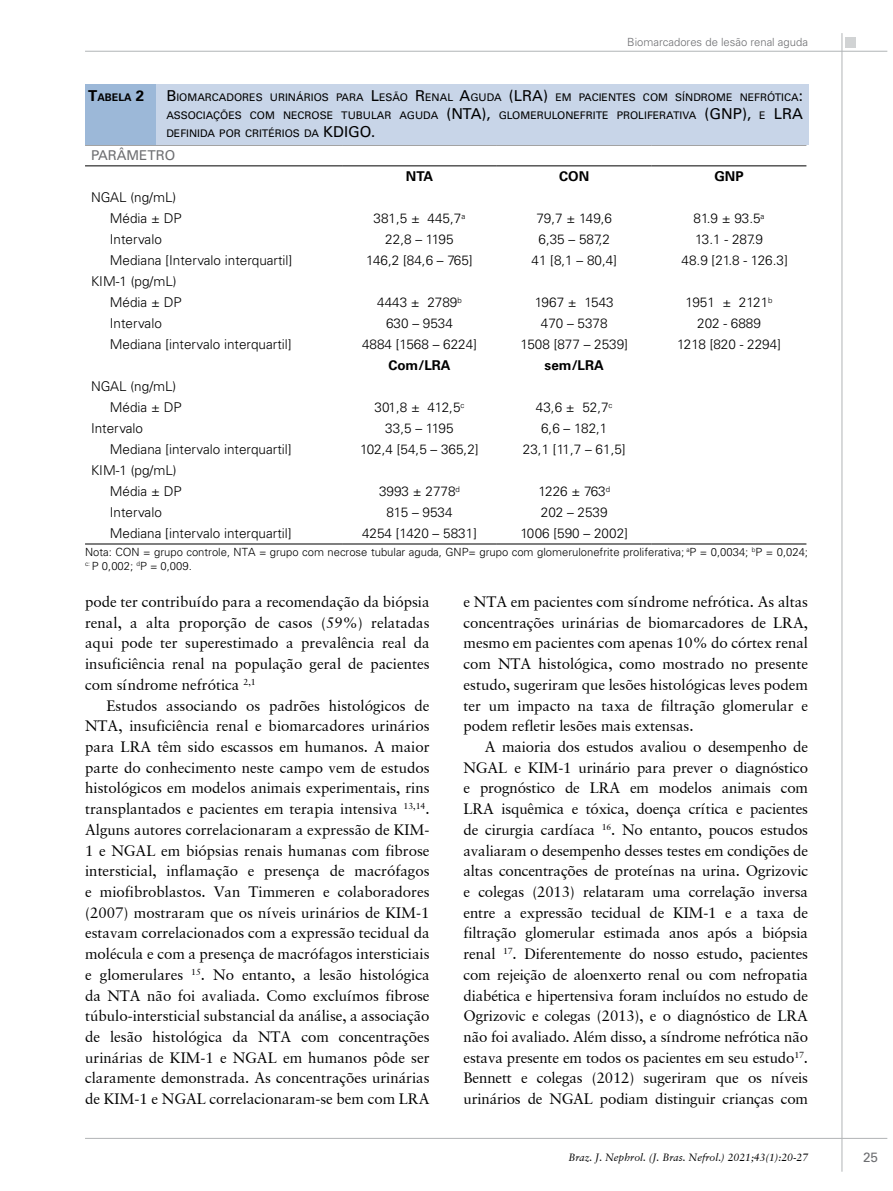
<style>
.page{position:relative;width:893px;height:1191px;background:#fff}
.page>*{position:absolute;margin:0;border:0;box-sizing:border-box;transform-origin:0 0}
.t1{font:15px/20.7px "Garamond Retrospective S Si";color:#000;text-align:justify}
.t2{font:15px "Univers LT Std";color:#000}
.t3{font:300 13.5px/21px "Univers LT Std";color:#000}
.t4{font:700 13.5px "Univers LT Std";color:#000}
.t5{font:13.5px "Univers LT Std";color:#6d6e71}
.t6{font:300 11.25px/14.2px "Univers LT Std";color:#000}
.t7{font:300 11.25px "Univers LT Std";color:#6d6e71}
.t8{font:10.5px/18px "Univers LT Std";color:#000}
.t9{font:italic 10.5px "Garamond Retrospective S Si";color:#000}
.t10{font:700 10.5px "Univers LT Std";color:#000}
.s1{font-size:15px}
.s2{font-size:10.5px}
</style>
<div class="page">
<div style="left:845px;top:37px;width:11px;height:11px;background:#d1d3d4"></div>
<hr style="left:85px;top:51px;width:802px;height:1px;background:#b1b4b6">
<hr style="left:842px;top:33px;width:1px;height:1138px;background:#b1b4b6">
<hr style="left:85px;top:1138px;width:802px;height:1px;background:#b1b4b6">
<hr style="left:85px;top:544px;width:257px;height:1px;background:#000">
<hr style="left:342px;top:544px;width:155px;height:1px;background:#000">
<hr style="left:497px;top:544px;width:155px;height:1px;background:#000">
<hr style="left:652px;top:544px;width:154px;height:1px;background:#000">
<hr style="left:85px;top:144px;width:257px;height:1px;background:#000">
<hr style="left:342px;top:144px;width:155px;height:1px;background:#000">
<hr style="left:497px;top:144px;width:155px;height:1px;background:#000">
<hr style="left:652px;top:144px;width:154px;height:1px;background:#000">
<hr style="left:85px;top:165px;width:257px;height:1px;background:#000">
<hr style="left:342px;top:165px;width:155px;height:1px;background:#000">
<hr style="left:497px;top:165px;width:155px;height:1px;background:#000">
<hr style="left:652px;top:165px;width:154px;height:1px;background:#000">
<div style="left:85px;top:84px;width:723px;height:60px;background:#c8d5e8"></div>
<div style="left:85px;top:84px;width:71px;height:60px;background:#9cb8d8"></div>
<p class="t7" style="left:627px;top:36px;width:182px">Biomarcadores de lesão renal aguda</p>
<p class="t10" style="left:88px;top:91px;width:58px"><span class="s1">T</span>ABELA <span class="s1">2</span></p>
<p class="t8" style="left:166px;top:89px;width:638px"><span class="s1">B</span> IOMARCADORES URINÁRIOS PARA <span class="s1">L</span>ESÃO <span class="s1">R</span>ENAL <span class="s1">A</span>GUDA <span class="s1">(LRA)</span> EM PACIENTES COM SÍNDROME NEFRÓTICA<span class="s1">:<br></span>ASSOCIAÇÕES COM NECROSE TUBULAR AGUDA <span class="s1">(NTA),</span> GLOMERULONEFRITE PROLIFERATIVA <span class="s1">(GNP</span></p>
<p class="t2" style="left:742px;top:105px;width:62px">), <span class="s2">E</span>LRA</p>
<p class="t8" style="left:166px;top:125px;width:177px">DEFINIDA POR CRITÉRIOS DA <span class="s1">KDIGO</span></p>
<p class="t2" style="left:371px;top:123px;width:6px">.</p>
<p class="t5" style="left:91px;top:147px;width:86px">PARÂMETRO</p>
<p class="t3" style="left:110px;top:187px;width:73px;text-indent:-19px">NGAL (ng/mL)<br>Média ± DP</p>
<p class="t4" style="left:406px;top:169px;width:29px">NTA</p>
<p class="t4" style="left:559px;top:169px;width:32px">CON</p>
<p class="t4" style="left:714px;top:169px;width:31px">GNP</p>
<p class="t3" style="left:374px;top:208px;width:93px">381,5 ± 445,7<sup>a</sup></p>
<p class="t3" style="left:536px;top:208px;width:77px">79,7 ± 149,6</p>
<p class="t3" style="left:693px;top:208px;width:73px">81.9 ± 93.5<sup>a</sup></p>
<p class="t3" style="left:110px;top:229px;width:54px">Intervalo</p>
<p class="t3" style="left:385px;top:229px;width:70px">22,8 – 1195</p>
<p class="t3" style="left:538px;top:229px;width:73px">6,35 – 587,2</p>
<p class="t3" style="left:695px;top:229px;width:69px">13.1 - 287.9</p>
<p class="t3" style="left:110px;top:250px;width:184px">Mediana [Intervalo interquartil]</p>
<p class="t3" style="left:366px;top:250px;width:108px">146,2 [84,6 – 765]</p>
<p class="t3" style="left:531px;top:250px;width:87px">41 [8,1 – 80,4]</p>
<p class="t3" style="left:682px;top:250px;width:108px">48.9 [21.8 - 126.3]</p>
<p class="t3" style="left:110px;top:271px;width:73px;text-indent:-19px">KIM-1 (pg/mL)<br>Média ± DP</p>
<p class="t3" style="left:377px;top:292px;width:86px">4443 ± 2789<sup>b</sup></p>
<p class="t3" style="left:535px;top:292px;width:80px">1967 ± 1543</p>
<p class="t3" style="left:685px;top:292px;width:88px">1951 ± 2121<sup>b</sup></p>
<p class="t3" style="left:110px;top:313px;width:54px">Intervalo</p>
<p class="t3" style="left:386px;top:313px;width:68px">630 – 9534</p>
<p class="t3" style="left:541px;top:313px;width:68px">470 – 5378</p>
<p class="t3" style="left:697px;top:313px;width:65px">202 - 6889</p>
<p class="t3" style="left:110px;top:334px;width:183px">Mediana [intervalo interquartil]</p>
<p class="t3" style="left:362px;top:334px;width:116px">4884 [1568 – 6224]</p>
<p class="t3" style="left:521px;top:334px;width:109px">1508 [877 – 2539]</p>
<p class="t3" style="left:677px;top:334px;width:105px">1218 [820 - 2294]</p>
<p class="t4" style="left:388px;top:358px;width:64px">Com/LRA</p>
<p class="t4" style="left:545px;top:358px;width:61px">sem/LRA</p>
<p class="t3" style="left:110px;top:376px;width:73px;text-indent:-19px">NGAL (ng/mL)<br>Média ± DP</p>
<p class="t3" style="left:374px;top:397px;width:91px">301,8 ± 412,5<sup>c</sup></p>
<p class="t3" style="left:536px;top:397px;width:78px">43,6 ± 52,7<sup>c</sup></p>
<p class="t3" style="left:91px;top:418px;width:54px">Intervalo</p>
<p class="t3" style="left:385px;top:418px;width:70px">33,5 – 1195</p>
<p class="t3" style="left:541px;top:418px;width:68px">6,6 – 182,1</p>
<p class="t3" style="left:110px;top:439px;width:183px">Mediana [intervalo interquartil]</p>
<p class="t3" style="left:360px;top:439px;width:120px">102,4 [54,5 – 365,2]</p>
<p class="t3" style="left:523px;top:439px;width:104px">23,1 [11,7 – 61,5]</p>
<p class="t3" style="left:110px;top:460px;width:73px;text-indent:-19px">KIM-1 (pg/mL)<br>Média ± DP</p>
<p class="t3" style="left:379px;top:481px;width:82px">3993 ± 2778<sup>d</sup></p>
<p class="t3" style="left:538px;top:481px;width:73px">1226 ± 763<sup>d</sup></p>
<p class="t3" style="left:110px;top:502px;width:54px">Intervalo</p>
<p class="t3" style="left:386px;top:502px;width:68px">815 – 9534</p>
<p class="t3" style="left:541px;top:502px;width:68px">202 – 2539</p>
<p class="t3" style="left:110px;top:523px;width:183px">Mediana [intervalo interquartil]</p>
<p class="t3" style="left:362px;top:523px;width:116px">4254 [1420 – 5831]</p>
<p class="t3" style="left:520px;top:523px;width:109px">1006 [590 – 2002]</p>
<p class="t6" style="left:85px;top:544px;width:724px">Nota: CON = grupo controle, NTA = grupo com necrose tubular aguda, GNP= grupo com glomerulonefrite proliferativa; <sup>a</sup>P = 0,0034; <sup>b</sup>P = 0,024; <sup>c:</sup> P 0,002; <sup>d</sup>P = 0,009.</p>
<p class="t1" style="left:85px;top:591px;width:346px">pode ter contribuído para a recomendação da biópsia renal, a alta proporção de casos (59%) relatadas aqui pode ter superestimado a prevalência real da insuficiência renal na população geral de pacientes com síndrome nefrótica <sup>2,1</sup></p>
<p class="t1" style="left:85px;top:695px;width:346px;text-indent:21px">Estudos associando os padrões histológicos de NTA, insuficiência renal e biomarcadores urinários para LRA têm sido escassos em humanos. A maior parte do conhecimento neste campo vem de estudos histológicos em modelos animais experimentais, rins transplantados e pacientes em terapia intensiva <sup>13,14</sup>.<br>Alguns autores correlacionaram a expressão de KIM-1 e NGAL em biópsias renais humanas com fibrose intersticial, inflamação e presença de macrófagos e miofibroblastos. Van Timmeren e colaboradores (2007) mostraram que os níveis urinários de KIM-1 estavam correlacionados com a expressão tecidual da molécula e com a presença de macrófagos intersticiais e glomerulares <sup>15</sup>. No entanto, a lesão histológica da NTA não foi avaliada. Como excluímos fibrose túbulo-intersticial substancial da análise, a associação de lesão histológica da NTA com concentrações urinárias de KIM-1 e NGAL em humanos pôde ser claramente demonstrada. As concentrações urinárias de KIM-1 e NGAL correlacionaram-se bem com LRA</p>
<p class="t1" style="left:464px;top:591px;width:346px">e NTA em pacientes com síndrome nefrótica. As altas concentrações urinárias de biomarcadores de LRA, mesmo em pacientes com apenas 10% do córtex renal com NTA histológica, como mostrado no presente estudo, sugeriram que lesões histológicas leves podem ter um impacto na taxa de filtração glomerular e podem refletir lesões mais extensas.</p>
<p class="t1" style="left:464px;top:736px;width:346px;text-indent:21px">A maioria dos estudos avaliou o desempenho de NGAL e KIM-1 urinário para prever o diagnóstico e prognóstico de LRA em modelos animais com LRA isquêmica e tóxica, doença crítica e pacientes de cirurgia cardíaca <sup>16</sup>. No entanto, poucos estudos avaliaram o desempenho desses testes em condições de altas concentrações de proteínas na urina. Ogrizovic e colegas (2013) relataram uma correlação inversa entre a expressão tecidual de KIM-1 e a taxa de filtração glomerular estimada anos após a biópsia renal <sup>17</sup>. Diferentemente do nosso estudo, pacientes com rejeição de aloenxerto renal ou com nefropatia diabética e hipertensiva foram incluídos no estudo de Ogrizovic e colegas (2013), e o diagnóstico de LRA não foi avaliado. Além disso, a síndrome nefrótica não estava presente em todos os pacientes em seu estudo<sup>17</sup>.<br>Bennett e colegas (2012) sugeriram que os níveis urinários de NGAL podiam distinguir crianças com</p>
<p class="t9" style="left:568px;top:1151px;width:241px">Braz. J. Nephrol. (J. Bras. Nefrol.) 2021;43(1):20-27</p>
<p class="t5" style="left:863px;top:1149px;width:17px">25</p>
</div>
